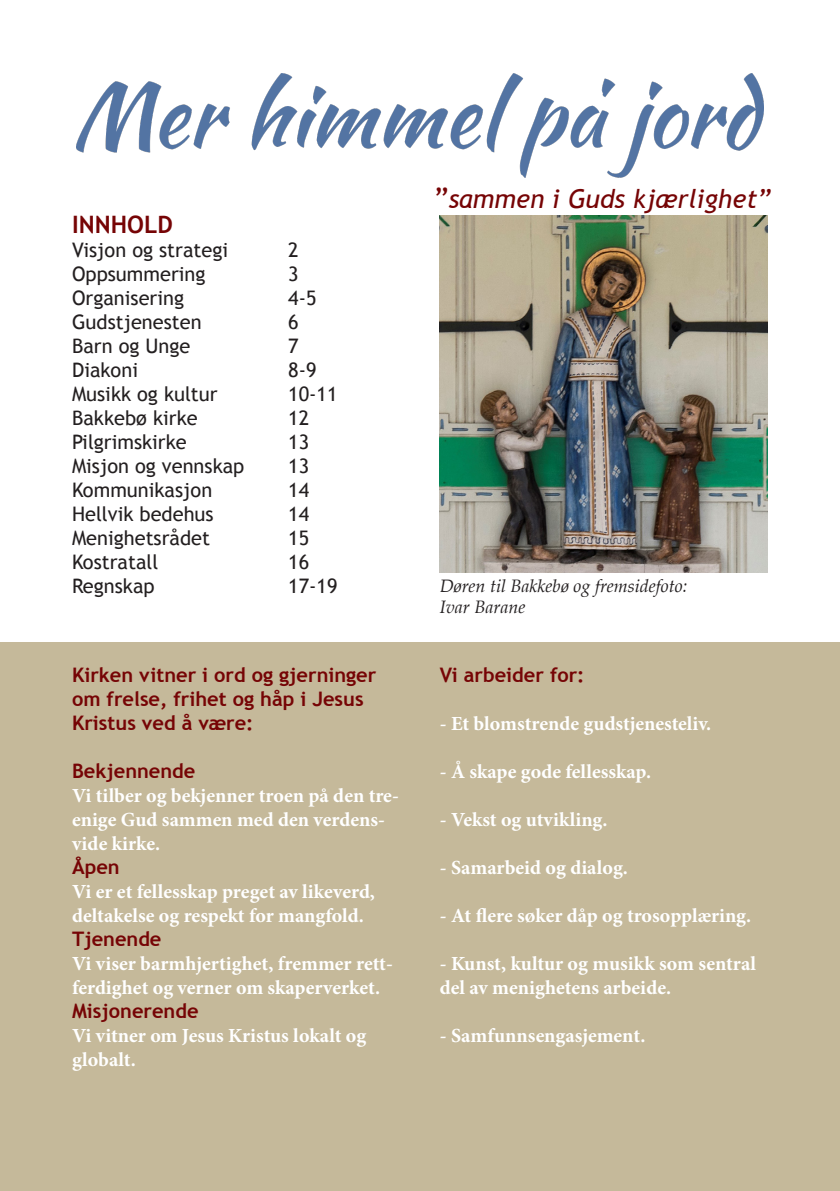
<style>
.page{position:relative;width:840px;height:1191px;background:#fff}
.page>*{position:absolute;margin:0;border:0;box-sizing:border-box;transform-origin:0 0}
.t1{font:italic 26px "Trebuchet MS";color:#760405}
.t2{font:700 24px "Trebuchet MS";color:#760405}
.t3{font:700 20px/24px "Minion Pro";color:#fff}
.t4{font:20px "Trebuchet MS";color:#231f20}
.t5{font:700 20px/24px "Trebuchet MS";color:#760405}
.t6{font:italic 18px "Palatino";color:#231f20}
.s1{font-style:normal;font-size:28px}
</style>
<div class="page">
<div style="left:0;top:642px;width:839px;height:549px;background:#c5b99a"></div>
<img style="left:439px;top:215px;width:328px;height:358px">
<img style="left:76px;top:73px;width:687px;height:105px">
<p class="t2" style="left:72px;top:210px;width:102px">INNHOLD</p>
<p class="t4" style="left:72px;top:238px;width:157px">Visjon og strategi</p>
<p class="t4" style="left:288px;top:238px;width:12px">2</p>
<p class="t4" style="left:72px;top:262px;width:135px">Oppsummering</p>
<p class="t4" style="left:288px;top:262px;width:12px">3</p>
<p class="t4" style="left:72px;top:286px;width:113px">Organisering</p>
<p class="t4" style="left:288px;top:286px;width:30px">4-5</p>
<p class="t4" style="left:72px;top:310px;width:131px">Gudstjenesten</p>
<p class="t4" style="left:288px;top:310px;width:12px">6</p>
<p class="t4" style="left:72px;top:334px;width:120px">Barn og Unge</p>
<p class="t4" style="left:288px;top:334px;width:12px">7</p>
<p class="t4" style="left:72px;top:358px;width:67px">Diakoni</p>
<p class="t4" style="left:288px;top:358px;width:30px">8-9</p>
<p class="t4" style="left:72px;top:382px;width:147px">Musikk og kultur</p>
<p class="t4" style="left:288px;top:382px;width:51px">10-11</p>
<p class="t4" style="left:72px;top:406px;width:127px">Bakkebø kirke</p>
<p class="t4" style="left:288px;top:406px;width:22px">12</p>
<p class="t4" style="left:72px;top:430px;width:116px">Pilgrimskirke</p>
<p class="t4" style="left:288px;top:430px;width:22px">13</p>
<p class="t4" style="left:72px;top:454px;width:174px">Misjon og vennskap</p>
<p class="t4" style="left:288px;top:454px;width:22px">13</p>
<p class="t4" style="left:72px;top:478px;width:142px">Kommunikasjon</p>
<p class="t4" style="left:288px;top:478px;width:22px">14</p>
<p class="t4" style="left:72px;top:502px;width:143px">Hellvik bedehus</p>
<p class="t4" style="left:288px;top:502px;width:22px">14</p>
<p class="t4" style="left:72px;top:526px;width:139px">Menighetsrådet</p>
<p class="t4" style="left:288px;top:526px;width:22px">15</p>
<p class="t4" style="left:72px;top:550px;width:88px">Kostratall</p>
<p class="t4" style="left:288px;top:550px;width:22px">16</p>
<p class="t4" style="left:72px;top:574px;width:84px">Regnskap</p>
<p class="t4" style="left:288px;top:574px;width:51px">17-19</p>
<p class="t5" style="left:72px;top:663px;width:305px">Kirken vitner i ord og gjerninger om frelse, frihet og håp i Jesus<br>Kristus ved å være:</p>
<p class="t5" style="left:72px;top:759px;width:125px">Bekjennende</p>
<p class="t3" style="left:72px;top:783px;width:328px">Vi tilber og bekjenner troen på den tre&shy;enige Gud sammen med den verdens&shy;vide kirke.</p>
<p class="t5" style="left:72px;top:855px;width:49px">Åpen</p>
<p class="t3" style="left:72px;top:879px;width:304px">Vi er et fellesskap preget av likeverd, deltakelse og respekt for mangfold.</p>
<p class="t5" style="left:72px;top:927px;width:91px">Tjenende</p>
<p class="t3" style="left:72px;top:951px;width:322px">Vi viser barmhjertighet, fremmer rett&shy;ferdighet og verner om skaperverket.</p>
<p class="t5" style="left:72px;top:999px;width:128px">Misjonerende</p>
<p class="t3" style="left:72px;top:1023px;width:295px">Vi vitner om Jesus Kristus lokalt og globalt.</p>
<p class="t1" style="left:434px;top:183px;width:338px"><span class="s1">”</span>sammen i Guds kjærlighet”</p>
<p class="t6" style="left:439px;top:570px;width:249px">Døren til Bakkebø og fremsidefoto:</p>
<p class="t6" style="left:439px;top:592px;width:87px">Ivar Barane</p>
<p class="t5" style="left:439px;top:663px;width:146px">Vi arbeider for:</p>
<p class="t3" style="left:439px;top:711px;width:273px">- Et blomstrende gudstjenesteliv.</p>
<p class="t3" style="left:439px;top:759px;width:213px">- Å skape gode fellesskap.</p>
<p class="t3" style="left:439px;top:807px;width:169px">- Vekst og utvikling.</p>
<p class="t3" style="left:439px;top:855px;width:189px">- Samarbeid og dialog.</p>
<p class="t3" style="left:439px;top:903px;width:312px">- At flere søker dåp og trosopplæring.</p>
<p class="t3" style="left:439px;top:951px;width:317px">- Kunst, kultur og musikk som sentral del av menighetens arbeide.</p>
<p class="t3" style="left:439px;top:1023px;width:207px">- Samfunnsengasjement.</p>
</div>
